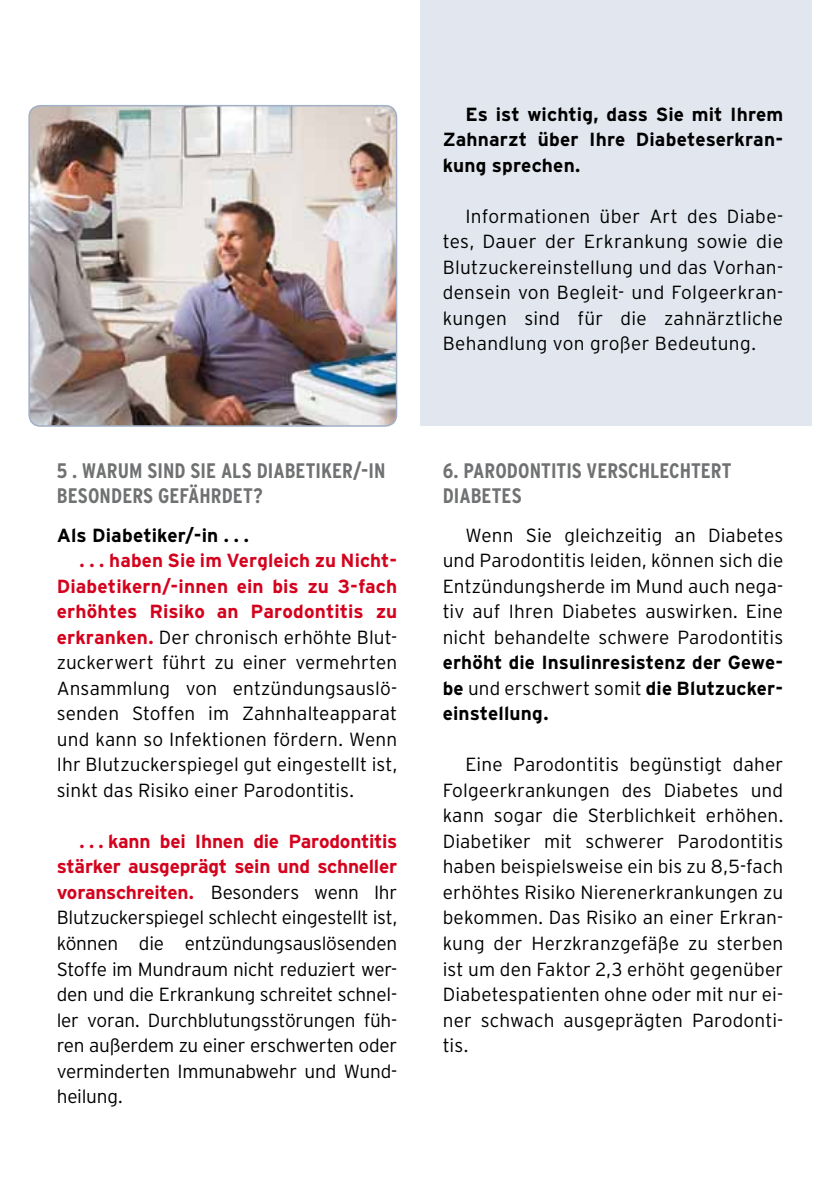
<style>
.page{position:relative;width:840px;height:1191px;background:#fff}
.page>*{position:absolute;margin:0;border:0;box-sizing:border-box;transform-origin:0 0}
.t1{font:700 condensed 21px "Interstate T";color:#707172}
.t2{font:300 19px/25.6px "Interstate";letter-spacing:.005em;color:#000;text-align:justify}
.t3{font:700 19px/25.6px "Interstate";letter-spacing:.005em;color:#000;text-align:justify}
.s1{font-weight:700;color:#d4021d}
.s2{font-weight:300}
</style>
<div class="page">
<div style="left:420px;top:0;width:391px;height:425px;background:#e2e6ee"></div>
<img style="left:31px;top:106px;width:365px;height:318px">
<div style="left:28px;top:105px;width:369px;height:322px;border:2px solid #a1b0c7;border-radius:11px"></div>
<p class="t1" style="left:57px;top:459px;width:52px">5 . WARUM</p>
<p class="t1" style="left:147px;top:459px;width:11px">SIND</p>
<p class="t1" style="left:190px;top:459px;width:88px">SIE ALS DIABETIKER</p>
<p class="t1" style="left:353px;top:459px;width:24px">/-IN</p>
<p class="t1" style="left:57px;top:484px;width:12px">BESONDERS</p>
<p class="t1" style="left:158px;top:484px;width:53px">GEFÄHRDET</p>
<p class="t1" style="left:253px;top:484px;width:11px">?</p>
<p class="t3" style="left:57px;top:522px;width:193px">Als Diabetiker/-in . . .</p>
<p class="t2" style="left:57px;top:547px;width:342px;text-indent:23px"><span class="s1">. . . haben Sie im Vergleich zu Nicht-Diabetikern/-innen ein bis zu 3-fach erhöhtes Risiko an Parodontitis zu erkranken.</span> Der chronisch erhöhte Blut&shy;zuckerwert führt zu einer vermehrten Ansammlung von entzündungsauslö&shy;senden Stoffen im Zahnhalteapparat und kann so Infektionen fördern. Wenn Ihr Blutzuckerspiegel gut eingestellt ist, sinkt das Risiko einer Parodontitis.</p>
<p class="t2" style="left:57px;top:828px;width:342px;text-indent:23px"><span class="s1">. . . kann bei Ihnen die Parodontitis stärker ausgeprägt sein und schneller voranschreiten.</span> Besonders wenn Ihr Blutzuckerspiegel schlecht eingestellt ist, können die entzündungsauslösenden Stoffe im Mundraum nicht reduziert wer&shy;den und die Erkrankung schreitet schnel&shy;ler voran. Durchblutungsstörungen füh&shy;ren außerdem zu einer erschwerten oder verminderten Immunabwehr und Wund&shy;heilung.</p>
<p class="t3" style="left:442px;top:101px;width:342px;text-indent:23px">Es ist wichtig, dass Sie mit Ihrem Zahnarzt über Ihre Diabeteserkran&shy;kung sprechen.</p>
<p class="t2" style="left:442px;top:203px;width:342px;text-indent:23px">Informationen über Art des Diabe&shy;tes, Dauer der Erkrankung sowie die Blutzuckereinstellung und das Vorhan&shy;densein von Begleit- und Folgeerkran&shy;kungen sind für die zahnärztliche Behandlung von großer Bedeutung.</p>
<p class="t1" style="left:442px;top:459px;width:42px">6. PARODONTITIS</p>
<p class="t1" style="left:586px;top:459px;width:22px">VERSCHLECHTERT</p>
<p class="t1" style="left:442px;top:484px;width:22px">DIABETES</p>
<p class="t2" style="left:442px;top:522px;width:342px;text-indent:23px">Wenn Sie gleichzeitig an Diabetes und Parodontitis leiden, können sich die Entzündungsherde im Mund auch nega&shy;tiv auf Ihren Diabetes auswirken. Eine nicht behandelte schwere Parodontitis</p>
<p class="t3" style="left:442px;top:649px;width:342px">erhöht die Insulinresistenz der Gewe&shy;be <span class="s2">und erschwert somit</span> die Blutzucker&shy;einstellung.</p>
<p class="t2" style="left:442px;top:751px;width:342px;text-indent:23px">Eine Parodontitis begünstigt daher Folgeerkrankungen des Diabetes und kann sogar die Sterblichkeit erhöhen.<br>Diabetiker mit schwerer Parodontitis haben beispielsweise ein bis zu 8,5-fach erhöhtes Risiko Nierenerkrankungen zu bekommen. Das Risiko an einer Erkran&shy;kung der Herzkranzgefäße zu sterben ist um den Faktor 2,3 erhöht gegenüber Diabetespatienten ohne oder mit nur ei&shy;ner schwach ausgeprägten Parodonti&shy;tis.</p>
</div>
